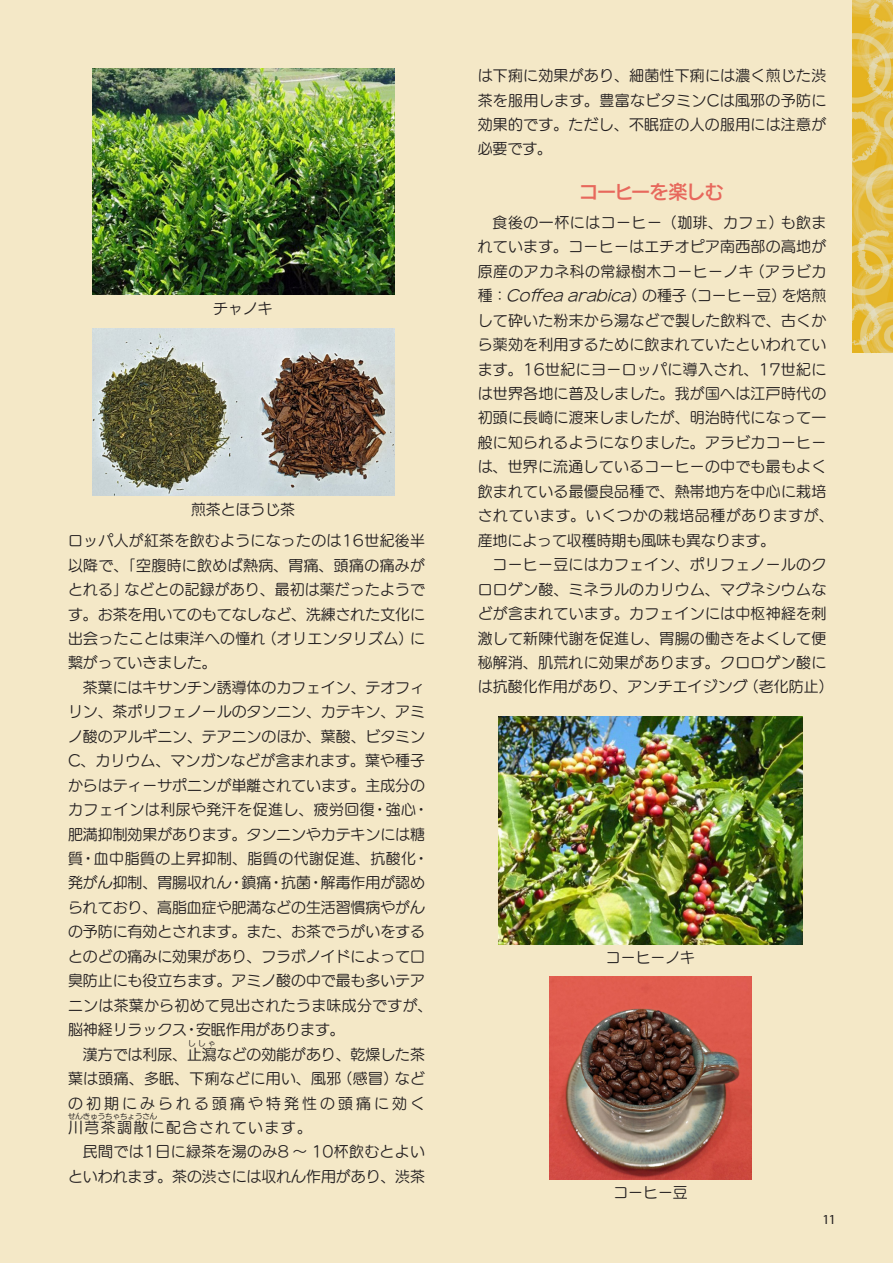
<style>
.page{position:relative;width:893px;height:1263px;background:#f4e8c7}
.page>*{position:absolute;margin:0;border:0;box-sizing:border-box;transform-origin:0 0}
.薬草_見出し{font:19.2px "UD Kakugo Large Pr 6 N DB";letter-spacing:-.06em;color:#e7685c}
.HAB_本文{font:14.85px/24.5px "UD Marugo Large Pr 6 N M";letter-spacing:.02em;color:#231f20;text-align:justify}
.HAB_本文-2{font:14.85px/24.5px "UD Marugo Large Pr 6 N M";color:#231f20}
.t1{font:13.8px "Myriad Pro";color:#231f20}
.HAB_本文-3{font:7.5px "UD Marugo Large Pr 6 N M";color:#231f20}
.s1{font-style:italic}
</style>
<div class="page">
<img style="left:852px;top:0;width:41px;height:354px">
<img style="left:92px;top:68px;width:302px;height:227px">
<img style="left:92px;top:329px;width:302px;height:166px">
<img style="left:499px;top:717px;width:303px;height:228px">
<img style="left:549px;top:977px;width:203px;height:202px">
<p class="HAB_本文" style="left:213px;top:297px;width:61px">チャノキ</p>
<p class="HAB_本文-2" style="left:191px;top:497px;width:106px">煎茶とほうじ茶</p>
<p class="HAB_本文" style="left:68px;top:529px;width:359px">ロッパ人が紅茶を飲むようになったのは16世紀後半以降で、「空腹時に飲めば熱病、胃痛、頭痛の痛みがとれる」などとの記録があり、最初は薬だったようです。お茶を用いてのもてなしなど、洗練された文化に出会ったことは東洋への憧れ（オリエンタリズム）に繋がっていきました。</p>
<p class="HAB_本文-2" style="left:68px;top:675px;width:366px;text-indent:15px">茶葉にはキサンチン誘導体のカフェイン、テオフィリン、茶ポリフェノールのタンニン、カテキン、アミノ酸のアルギニン、テアニンのほか、葉酸、ビタミン<br>C、カリウム、マンガンなどが含まれます。葉や種子からはティーサポニンが単離されています。主成分のカフェインは利尿や発汗を促進し、疲労回復・強心・肥満抑制効果があります。タンニンやカテキンには糖質・血中脂質の上昇抑制、脂質の代謝促進、抗酸化・発がん抑制、胃腸収れん・鎮痛・抗菌・解毒作用が認められており、高脂血症や肥満などの生活習慣病やがんの予防に有効とされます。また、お茶でうがいをするとのどの痛みに効果があり、フラボノイドによって口臭防止にも役立ちます。アミノ酸の中で最も多いテアニンは茶葉から初めて見出されたうま味成分ですが、脳神経リラックス・安眠作用があります。</p>
<p class="HAB_本文-2" style="left:83px;top:1042px;width:344px">漢方では利尿、止瀉などの効能があり、乾燥した茶</p>
<p class="HAB_本文-3" style="left:188px;top:1039px;width:29px">ししゃ</p>
<p class="HAB_本文" style="left:68px;top:1067px;width:359px">葉は頭痛、多眠、下痢などに用い、風邪（感冒）などの初期にみられる頭痛や特発性の頭痛に効く川芎茶調散に配合されています。</p>
<p class="HAB_本文-3" style="left:68px;top:1112px;width:91px">せんきゅうちゃちょうさん</p>
<p class="HAB_本文-2" style="left:68px;top:1140px;width:359px;text-align:right">民間では1日に緑茶を湯のみ8 ～ 10杯飲むとよいといわれます。茶の渋さには収れん作用があり、渋茶</p>
<p class="HAB_本文" style="left:478px;top:64px;width:350px">は下痢に効果があり、細菌性下痢には濃く煎じた渋茶を服用します。豊富なビタミンCは風邪の予防に効果的です。ただし、不眠症の人の服用には注意が必要です。</p>
<p class="薬草_見出し" style="left:579px;top:181px;width:146px">コーヒーを楽しむ</p>
<p class="HAB_本文" style="left:478px;top:210px;width:357px;text-align:left;text-indent:15px">食後の一杯にはコーヒー（珈琲、カフェ）も飲まれています。コーヒーはエチオピア南西部の高地が原産のアカネ科の常緑樹木コーヒーノキ（アラビカ種： <span class="s1">Coffeaarabica</span>）の種子（コーヒー豆）を焙煎して砕いた粉末から湯などで製した飲料で、古くから薬効を利用するために飲まれていたといわれています。16世紀にヨーロッパに導入され、17世紀には世界各地に普及しました。我が国へは江戸時代の初頭に長崎に渡来しましたが、明治時代になって一般に知られるようになりました。アラビカコーヒーは、世界に流通しているコーヒーの中でも最もよく飲まれている最優良品種で、熱帯地方を中心に栽培されています。いくつかの栽培品種がありますが、産地によって収穫時期も風味も異なります。</p>
<p class="HAB_本文" style="left:478px;top:553px;width:358px;text-align:center">コーヒー豆にはカフェイン、ポリフェノールのク<br>ロロゲン酸、ミネラルのカリウム、マグネシウムなどが含まれています。カフェインには中枢神経を刺激して新陳代謝を促進し、胃腸の働きをよくして便秘解消、肌荒れに効果があります。クロロゲン酸には抗酸化作用があり、アンチエイジング（老化防止）</p>
<p class="HAB_本文" style="left:606px;top:946px;width:91px">コーヒーノキ</p>
<p class="HAB_本文" style="left:613px;top:1181px;width:76px">コーヒー豆</p>
<p class="t1" style="left:823px;top:1210px;width:15px">11</p>
</div>
